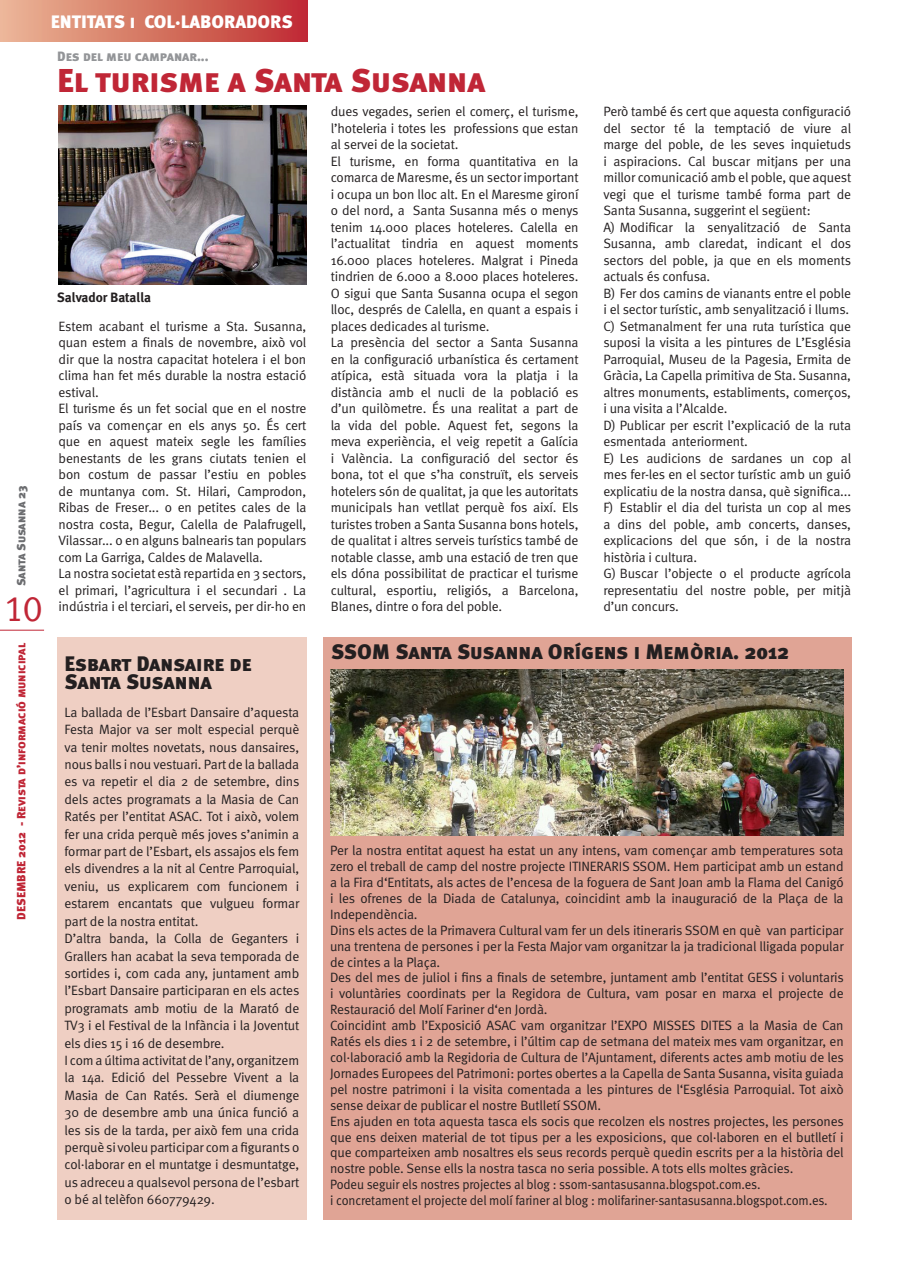
<style>
.page{position:relative;width:898px;height:1263px;background:#fff}
.page>*{position:absolute;margin:0;border:0;box-sizing:border-box;transform-origin:0 0}
.t1{font:36px "Meta Plus Normal Caps";color:#c02636}
.t2{font:33px "Meta Black Caps";letter-spacing:-.01em;color:#c02636}
.t3{font:21px/18px "Meta Black Caps";color:#231f20}
.t4{font:18px "Meta Black Caps";color:#fff}
.t5{font:13.5px/16.5px "Meta Normal";letter-spacing:-.01em;color:#231f20}
.t6{font:13.5px "Meta Black Caps";color:#939598}
.t7{font:700 13.5px "Meta Plus";letter-spacing:-.01em;color:#231f20}
.t8{font:12px "Meta Black Caps";color:#c02636}
.t9{font:12px "Meta Black Caps";letter-spacing:-.015em;color:#6c6d70}
</style>
<div class="page">
<div style="left:0;top:0;width:308px;height:41px;background:linear-gradient(to right,#ebb895,#bf2e30)"></div>
<hr style="left:0;top:630px;width:44px;height:1px;background:#c02636">
<div style="left:57px;top:637px;width:249px;height:582px;background:#efcfc3"></div>
<div style="left:323px;top:637px;width:529px;height:582px;background:#e0a495"></div>
<img style="left:59px;top:106px;width:247px;height:178px">
<img style="left:330px;top:670px;width:513px;height:165px">
<p class="t9" style="left:14px;top:586px;width:102px;rotate:-90deg">Santa Susanna 23</p>
<h1 class="t1" style="left:4px;top:587px;width:40px">10</h1>
<p class="t8" style="left:14px;top:919px;width:278px;rotate:-90deg">DESEMBRE 2012 - Revista d’informació municipal</p>
<h3 class="t4" style="left:51px;top:10px;width:244px">ENTITATS i COL·LABORADORS</h3>
<p class="t6" style="left:57px;top:48px;width:153px">Des del meu campanar...</p>
<h2 class="t2" style="left:57px;top:61px;width:429px">El turisme a Santa Susanna</h2>
<p class="t7" style="left:57px;top:289px;width:96px">Salvador Batalla</p>
<p class="t5" style="left:59px;top:318px;width:249px">Estem acabant el turisme a Sta. Susanna, quan estem a finals de novembre, això vol dir que la nostra capacitat hotelera i el bon clima han fet més durable la nostra estació estival.<br>El turisme és un fet social que en el nostre país va començar en els anys 50. És cert que en aquest mateix segle les famílies benestants de les grans ciutats tenien el bon costum de passar l’estiu en pobles de muntanya com. St. Hilari, Camprodon, Ribas de Freser... o en petites cales de la nostra costa, Begur, Calella de Palafrugell, Vilassar... o en alguns balnearis tan populars com La Garriga, Caldes de Malavella.<br>La nostra societat està repartida en 3 sectors, el primari, l’agricultura i el secundari . La indústria i el terciari, el serveis, per dir-ho en</p>
<h3 class="t3" style="left:65px;top:654px;width:188px">Esbart Dansaire de<br>Santa Susanna</h3>
<p class="t5" style="left:65px;top:703px;width:236px;line-height:17.4px">La ballada de l’Esbart Dansaire d’aquesta Festa Major va ser molt especial perquè va tenir moltes novetats, nous dansaires, nous balls i nou vestuari. Part de la ballada es va repetir el dia 2 de setembre, dins dels actes programats a la Masia de Can Ratés per l’entitat ASAC. Tot i això, volem fer una crida perquè més joves s’animin a formar part de l’Esbart, els assajos els fem els divendres a la nit al Centre Parroquial, veniu, us explicarem com funcionem i estarem encantats que vulgueu formar part de la nostra entitat.<br>D’altra banda, la Colla de Geganters i Grallers han acabat la seva temporada de sortides i, com cada any, juntament amb l’Esbart Dansaire participaran en els actes programats amb motiu de la Marató de TV3 i el Festival de la Infància i la Joventut els dies 15 i 16 de desembre.<br>I com a última activitat de l’any, organitzem la 14a. Edició del Pessebre Vivent a la Masia de Can Ratés. Serà el diumenge 30 de desembre amb una única funció a les sis de la tarda, per això fem una crida perquè si voleu participar com a figurants o col·laborar en el muntatge i desmuntatge, us adreceu a qualsevol persona de l’esbart o bé al telèfon 660779429.</p>
<p class="t5" style="left:331px;top:103px;width:249px">dues vegades, serien el comerç, el turisme, l’hoteleria i totes les professions que estan al servei de la societat.<br>El turisme, en forma quantitativa en la comarca de Maresme, és un sector important i ocupa un bon lloc alt. En el Maresme gironí o del nord, a Santa Susanna més o menys tenim 14.000 places hoteleres. Calella en l’actualitat tindria en aquest moments 16.000 places hoteleres. Malgrat i Pineda tindrien de 6.000 a 8.000 places hoteleres.<br>O sigui que Santa Susanna ocupa el segon lloc, després de Calella, en quant a espais i places dedicades al turisme.<br>La presència del sector a Santa Susanna en la configuració urbanística és certament atípica, està situada vora la platja i la distància amb el nucli de la població es d’un quilòmetre. És una realitat a part de la vida del poble. Aquest fet, segons la meva experiència, el veig repetit a Galícia i València. La configuració del sector és bona, tot el que s’ha construït, els serveis hotelers són de qualitat, ja que les autoritats municipals han vetllat perquè fos així. Els turistes troben a Santa Susanna bons hotels, de qualitat i altres serveis turístics també de notable classe, amb una estació de tren que els dóna possibilitat de practicar el turisme cultural, esportiu, religiós, a Barcelona, Blanes, dintre o fora del poble.</p>
<p class="t5" style="left:603px;top:103px;width:249px">Però també és cert que aquesta configuració del sector té la temptació de viure al marge del poble, de les seves inquietuds i aspiracions. Cal buscar mitjans per una millor comunicació amb el poble, que aquest vegi que el turisme també forma part de Santa Susanna, suggerint el següent:<br>A) Modificar la senyalització de Santa Susanna, amb claredat, indicant el dos sectors del poble, ja que en els moments actuals és confusa.<br>B) Fer dos camins de vianants entre el poble i el sector turístic, amb senyalització i llums.<br>C) Setmanalment fer una ruta turística que suposi la visita a les pintures de L’Església Parroquial, Museu de la Pagesia, Ermita de Gràcia, La Capella primitiva de Sta. Susanna, altres monuments, establiments, comerços, i una visita a l’Alcalde.<br>D) Publicar per escrit l’explicació de la ruta esmentada anteriorment.<br>E) Les audicions de sardanes un cop al mes fer-les en el sector turístic amb un guió explicatiu de la nostra dansa, què significa...<br>F) Establir el dia del turista un cop al mes a dins del poble, amb concerts, danses, explicacions del que són, i de la nostra història i cultura.<br>G) Buscar l’objecte o el producte agrícola representatiu del nostre poble, per mitjà d’un concurs.</p>
<h3 class="t3" style="left:331px;top:643px;width:459px">SSOM Santa Susanna Orígens i Memòria. 2012</h3>
<p class="t5" style="left:330px;top:842px;width:515px;line-height:15.9px">Per la nostra entitat aquest ha estat un any intens, vam començar amb temperatures sota zero el treball de camp del nostre projecte ITINERARIS SSOM. Hem participat amb un estand a la Fira d‘Entitats, als actes de l’encesa de la foguera de Sant Joan amb la Flama del Canigó i les ofrenes de la Diada de Catalunya, coincidint amb la inauguració de la Plaça de la Independència.<br>Dins els actes de la Primavera Cultural vam fer un dels itineraris SSOM en què van participar una trentena de persones i per la Festa Major vam organitzar la ja tradicional lligada popular de cintes a la Plaça.<br>Des del mes de juliol i fins a finals de setembre, juntament amb l’entitat GESS i voluntaris i voluntàries coordinats per la Regidora de Cultura, vam posar en marxa el projecte de Restauració del Molí Fariner d‘en Jordà.<br>Coincidint amb l’Exposició ASAC vam organitzar l’EXPO MISSES DITES a la Masia de Can Ratés els dies 1 i 2 de setembre, i l’últim cap de setmana del mateix mes vam organitzar, en col·laboració amb la Regidoria de Cultura de l’Ajuntament, diferents actes amb motiu de les Jornades Europees del Patrimoni: portes obertes a la Capella de Santa Susanna, visita guiada pel nostre patrimoni i la visita comentada a les pintures de l‘Església Parroquial. Tot això sense deixar de publicar el nostre Butlletí SSOM.<br>Ens ajuden en tota aquesta tasca els socis que recolzen els nostres projectes, les persones que ens deixen material de tot tipus per a les exposicions, que col·laboren en el butlletí i que comparteixen amb nosaltres els seus records perquè quedin escrits per a la història del nostre poble. Sense ells la nostra tasca no seria possible. A tots ells moltes gràcies.<br>Podeu seguir els nostres projectes al blog : ssom-santasusanna.blogspot.com.es.<br>i concretament el projecte del molí fariner al blog : molifariner-santasusanna.blogspot.com.es.</p>
</div>
